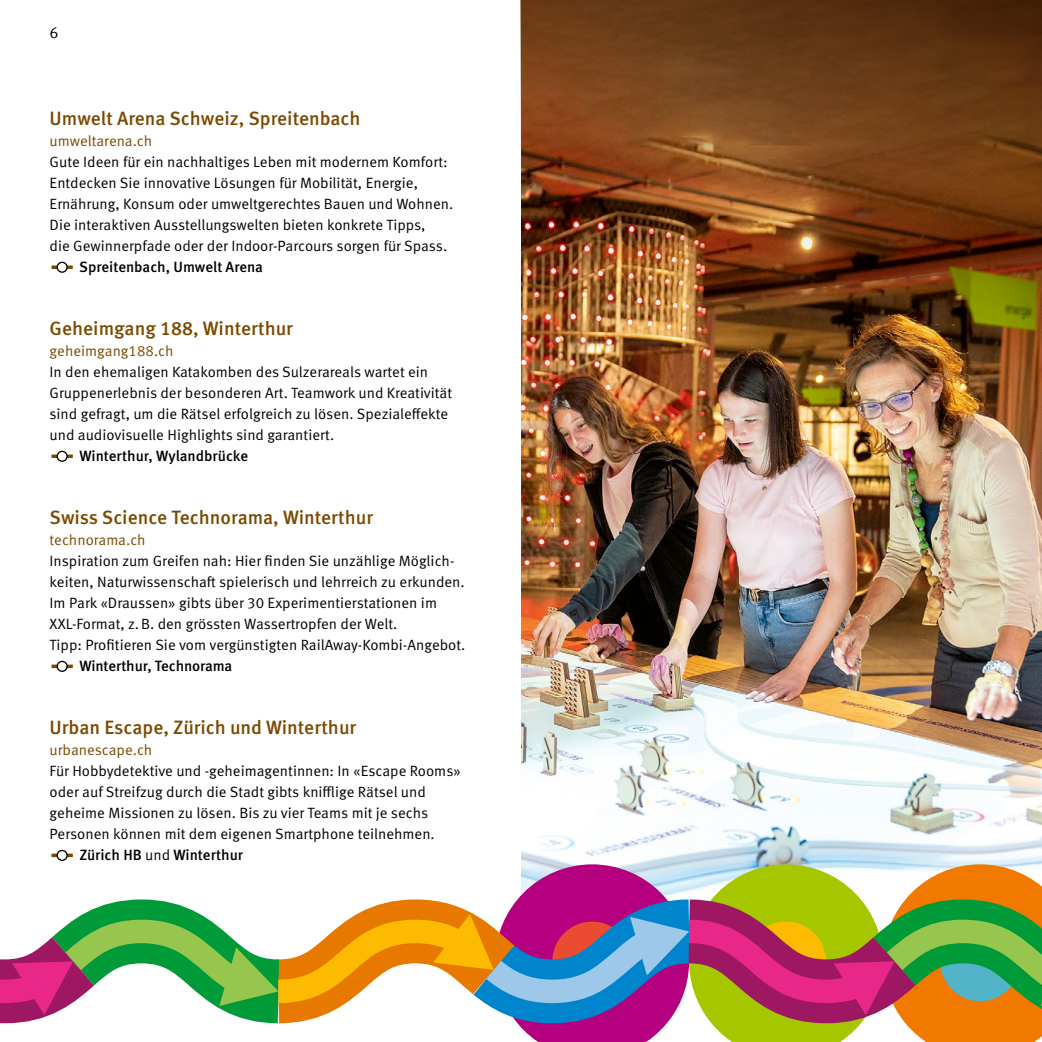
<style>
.page{position:relative;width:1042px;height:1042px;background:#fff}
.page>*{position:absolute;margin:0;border:0;box-sizing:border-box;transform-origin:0 0}
.Untertitel_farbig{font:500 19.25px "Meta OT";color:#7d4900}
.t1{font:15.75px "Meta OT";color:#000}
.Lauftext_regular{font:14.88px/21px "Meta OT";color:#000}
.Lauftext_regular-2{font:500 14.88px "Meta OT";letter-spacing:-.005em;color:#000}
.Lauftext_regular-3{font:14.88px "Meta OT";color:#7d4900}
.s1{font-weight:400}
</style>
<div class="page">
<svg style="left:51px;top:265px;width:22px;height:4px"></svg>
<svg style="left:57px;top:262px;width:10px;height:10px"></svg>
<div style="left:57px;top:262px;width:11px;height:11px;border:1px solid #000;border-radius:50%"></div>
<svg style="left:51px;top:454px;width:22px;height:4px"></svg>
<svg style="left:57px;top:451px;width:10px;height:10px"></svg>
<div style="left:57px;top:451px;width:11px;height:11px;border:1px solid #000;border-radius:50%"></div>
<svg style="left:51px;top:664px;width:22px;height:4px"></svg>
<svg style="left:57px;top:661px;width:10px;height:10px"></svg>
<div style="left:57px;top:661px;width:11px;height:11px;border:1px solid #000;border-radius:50%"></div>
<svg style="left:51px;top:853px;width:22px;height:4px"></svg>
<svg style="left:57px;top:850px;width:10px;height:10px"></svg>
<div style="left:57px;top:850px;width:11px;height:11px;border:1px solid #000;border-radius:50%"></div>
<img style="left:521px;top:378px;width:521px;height:486px">
<img style="left:520px;top:0;width:522px;height:378px">
<svg style="left:0;top:864px;width:1042px;height:178px"></svg>
<p class="t1" style="left:50px;top:23px;width:10px">6</p>
<p class="Untertitel_farbig" style="left:50px;top:106px;width:312px">Umwelt Arena Schweiz, Spreitenbach</p>
<p class="Lauftext_regular-3" style="left:50px;top:132px;width:104px">umweltarena.ch</p>
<p class="Lauftext_regular" style="left:50px;top:151px;width:403px">Gute Ideen für ein nachhaltiges Leben mit modernem Komfort:<br>Entdecken Sie innovative Lösungen für Mobilität, Energie, Ernährung, Konsum oder umweltgerechtes Bauen und Wohnen.<br>Die interaktiven Ausstellungswelten bieten konkrete Tipps,<br>die Gewinnerpfade oder der Indoor-Parcours sorgen für Spass.</p>
<p class="Lauftext_regular-2" style="left:79px;top:257px;width:185px">Spreitenbach, Umwelt Arena</p>
<p class="Untertitel_farbig" style="left:50px;top:316px;width:245px">Geheimgang 188, Winterthur</p>
<p class="Lauftext_regular-3" style="left:50px;top:342px;width:125px">geheimgang188.ch</p>
<p class="Lauftext_regular" style="left:50px;top:361px;width:404px">In den ehemaligen Katakomben des Sulzerareals wartet ein Gruppenerlebnis der besonderen Art. Teamwork und Kreativität sind gefragt, um die Rätsel erfolgreich zu lösen. Spezialeffekte und audiovisuelle Highlights sind garantiert.</p>
<p class="Lauftext_regular-2" style="left:79px;top:446px;width:170px">Winterthur, Wylandbrücke</p>
<p class="Untertitel_farbig" style="left:50px;top:505px;width:325px">Swiss Science Technorama, Winterthur</p>
<p class="Lauftext_regular-3" style="left:50px;top:531px;width:98px">technorama.ch</p>
<p class="Lauftext_regular" style="left:50px;top:550px;width:414px">Inspiration zum Greifen nah: Hier finden Sie unzählige Möglich&shy;keiten, Naturwissenschaft spielerisch und lehrreich zu erkunden.<br>Im Park «Draussen» gibts über 30 Experimentierstationen im XXL-Format, z. B. den grössten Wassertropfen der Welt.</p>
<p class="Lauftext_regular" style="left:50px;top:634px;width:415px">Tipp: Profitieren Sie vom vergünstigten RailAway-Kombi-Angebot.</p>
<p class="Lauftext_regular-2" style="left:79px;top:656px;width:155px">Winterthur, Technorama</p>
<p class="Untertitel_farbig" style="left:50px;top:715px;width:308px">Urban Escape, Zürich und Winterthur</p>
<p class="Lauftext_regular-3" style="left:50px;top:741px;width:104px">urbanescape.ch</p>
<p class="Lauftext_regular" style="left:50px;top:760px;width:413px">Für Hobbydetektive und -geheimagentinnen: In «Escape Rooms» oder auf Streifzug durch die Stadt gibts knifflige Rätsel und geheime Missionen zu lösen. Bis zu vier Teams mit je sechs Personen können mit dem eigenen Smartphone teilnehmen.</p>
<p class="Lauftext_regular-2" style="left:79px;top:845px;width:165px">Zürich HB <span class="s1">und</span> Winterthur</p>
</div>
